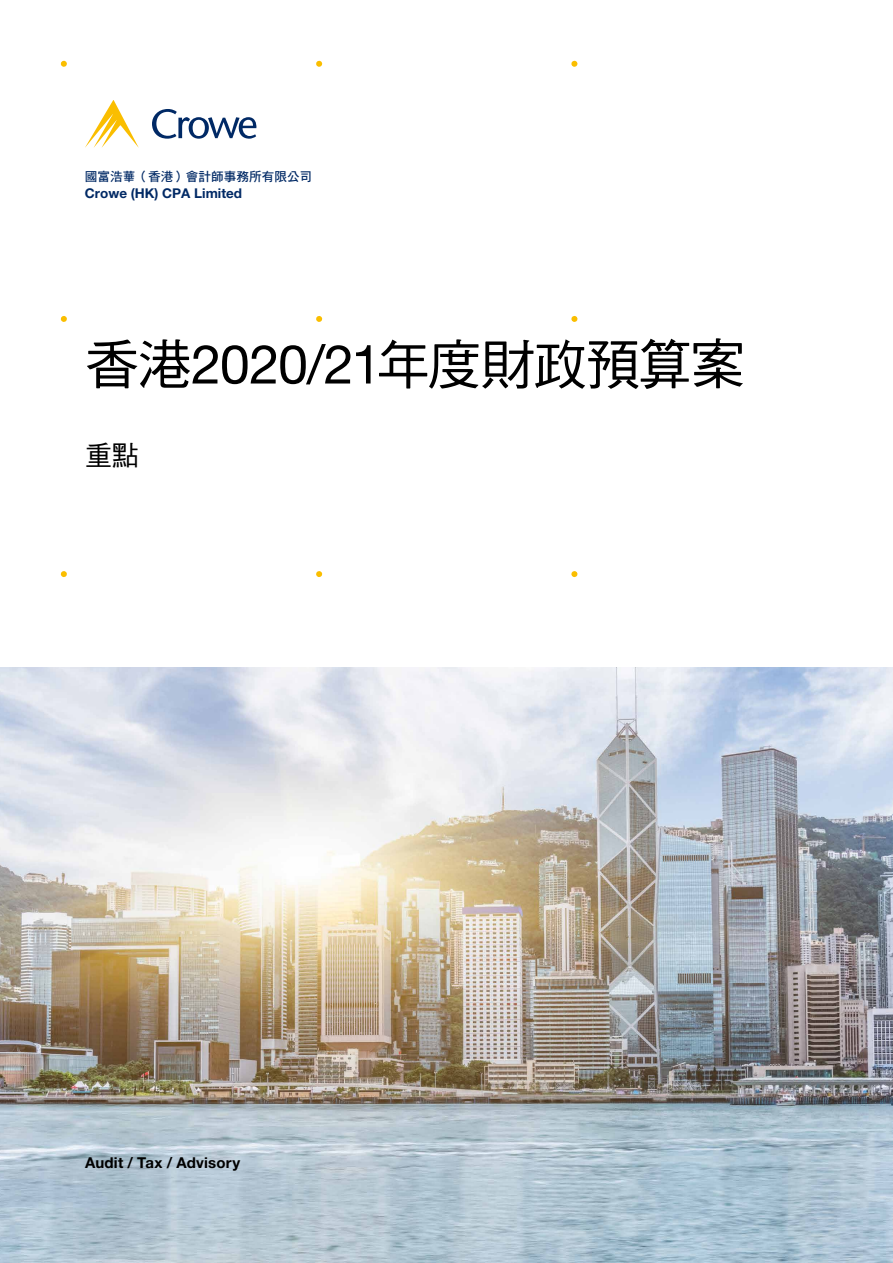
<style>
.page{position:relative;width:893px;height:1263px;background:#fff}
.page>*{position:absolute;margin:0;border:0;box-sizing:border-box;transform-origin:0 0}
.t1{font:54px "DF Hei HK W5";letter-spacing:-.025em;color:#000}
.t2{font:27px "DF Hei HK W5";color:#000}
.t3{font:700 15px "Helvetica Neue LT Std";letter-spacing:.015em;color:#000}
.t4{font:700 13.5px "Helvetica Neue LT Std";color:#002965}
.t5{font:12.6px "DF Hei HK W7";color:#002965}
.s1{font-family:"Helvetica Neue LT Std"}
</style>
<div class="page">
<svg style="left:64px;top:61px;width:514px;height:6px"></svg>
<svg style="left:64px;top:316px;width:514px;height:6px"></svg>
<svg style="left:64px;top:571px;width:514px;height:6px"></svg>
<img style="left:0;top:668px;width:893px;height:595px">
<svg style="left:152px;top:109px;width:105px;height:30px"></svg>
<svg style="left:85px;top:100px;width:54px;height:48px"></svg>
<p class="t5" style="left:85px;top:169px;width:229px">國富浩華（香港）會計師事務所有限公司</p>
<p class="t4" style="left:85px;top:184px;width:159px">Crowe (HK) CPA Limited</p>
<h1 class="t1" style="left:85px;top:335px;width:661px">香港<span class="s1">2020/21</span>年度財政預算案</h1>
<h2 class="t2" style="left:85px;top:440px;width:55px">重點</h2>
<p class="t3" style="left:85px;top:1154px;width:157px">Audit / Tax / Advisory</p>
</div>
